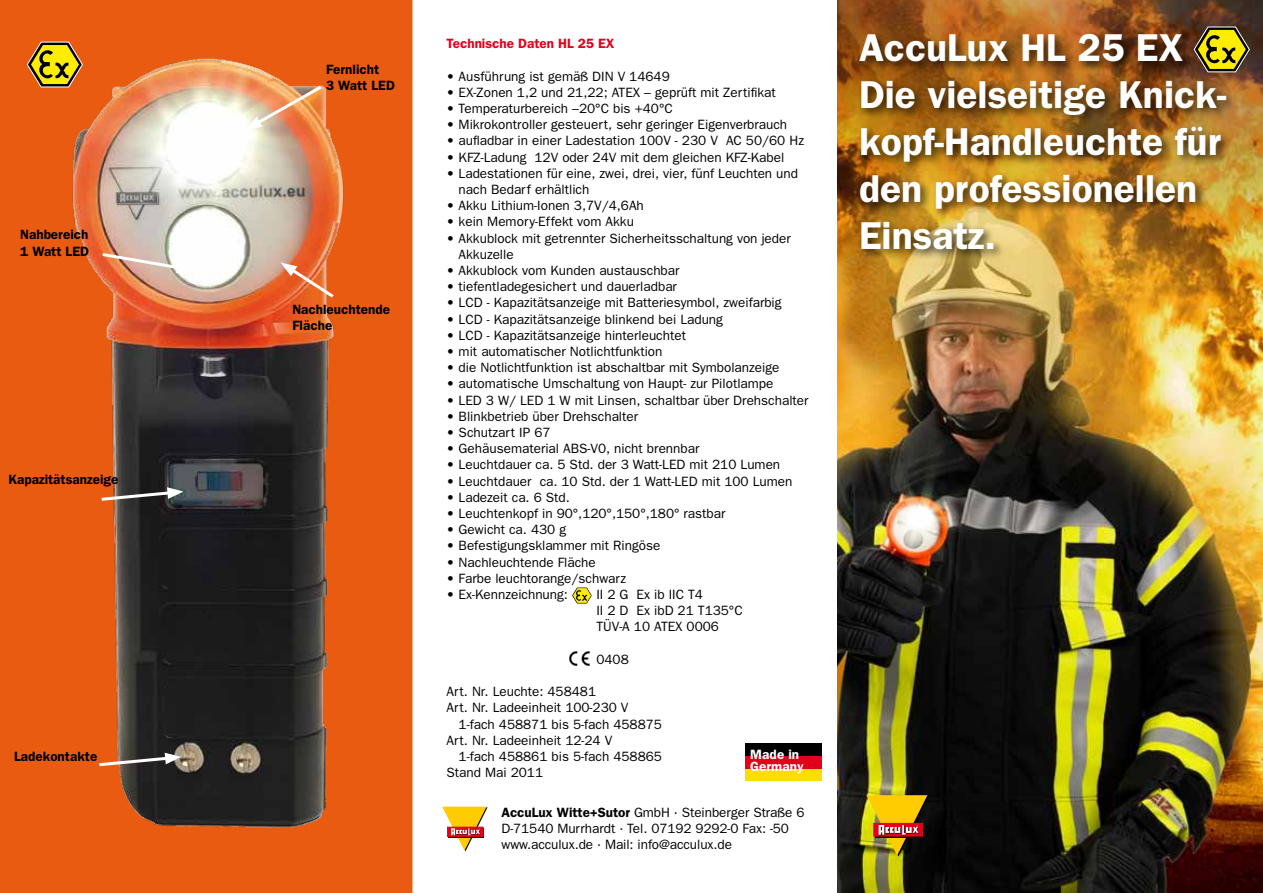
<style>
.page{position:relative;width:1263px;height:893px;background:#fff}
.page>*{position:absolute;margin:0;border:0;box-sizing:border-box;transform-origin:0 0}
.t1{font:600 39px/46.8px "Franklin Gothic";color:#fff}
.t2{font:13.5px/16.2px "Franklin Gothic";color:#000}
.t3{font:600 13.5px/16.2px "Franklin Gothic";color:#000}
.t4{font:600 13.5px "Franklin Gothic";color:#e2001a}
.t5{font:600 13.5px/12px "Franklin Gothic";letter-spacing:.01em;color:#fff}
.s1{font-weight:600}
</style>
<div class="page">
<div style="left:0;top:0;width:412px;height:893px;background:#e95b10"></div>
<img style="left:39px;top:32px;width:342px;height:810px">
<img style="left:838px;top:0;width:425px;height:893px">
<div style="left:745px;top:743px;width:76px;height:13px;background:#000"></div>
<div style="left:745px;top:756px;width:77px;height:13px;background:#e2001a"></div>
<div style="left:745px;top:769px;width:77px;height:12px;background:#fd0"></div>
<svg style="left:99px;top:251px;width:94px;height:22px"></svg>
<img style="left:246px;top:83px;width:79px;height:47px">
<svg style="left:281px;top:262px;width:56px;height:39px;background:#e97843"></svg>
<svg style="left:98px;top:487px;width:86px;height:16px"></svg>
<svg style="left:96px;top:753px;width:85px;height:15px"></svg>
<svg style="left:442px;top:807px;width:45px;height:44px"></svg>
<img style="left:867px;top:462px;width:104px;height:109px">
<div style="left:855px;top:30px;width:382px;height:231px;background:#000;opacity:.75"></div>
<svg style="left:26px;top:42px;width:57px;height:46px;background:#ba8c15"></svg>
<svg style="left:572px;top:587px;width:20px;height:17px"></svg>
<svg style="left:1193px;top:27px;width:57px;height:46px;background:#918119"></svg>
<img style="left:569px;top:652px;width:20px;height:14px">
<img style="left:866px;top:795px;width:63px;height:61px">
<p class="t3" style="left:20px;top:226px;width:70px">Nahbereich<br>1 Watt LED</p>
<p class="t3" style="left:9px;top:471px;width:111px">Kapazitätsanzeige</p>
<p class="t3" style="left:14px;top:748px;width:85px">Ladekontakte</p>
<p class="t3" style="left:326px;top:61px;width:70px">Fernlicht<br>3 Watt LED</p>
<p class="t3" style="left:292px;top:301px;width:99px">Nachleuchtende<br>Fläche</p>
<p class="t4" style="left:446px;top:36px;width:170px">Technische Daten HL 25 EX</p>
<p class="t2" style="left:446px;top:68px;width:225px">• Ausführung ist gemäß DIN V 14649</p>
<p class="t2" style="left:446px;top:84px;width:331px">• EX-Zonen 1,2 und 21,22; ATEX – geprüft mit Zertifikat</p>
<p class="t2" style="left:446px;top:100px;width:228px">• Temperaturbereich –20°C bis +40°C</p>
<p class="t2" style="left:446px;top:116px;width:342px">• Mikrokontroller gesteuert, sehr geringer Eigenverbrauch</p>
<p class="t2" style="left:446px;top:132px;width:359px">• aufladbar in einer Ladestation 100V - 230 V AC 50/60 Hz</p>
<p class="t2" style="left:446px;top:149px;width:339px">• KFZ-Ladung 12V oder 24V mit dem gleichen KFZ-Kabel</p>
<p class="t2" style="left:459px;top:165px;width:341px;text-indent:-12px">• Ladestationen für eine, zwei, drei, vier, fünf Leuchten und nach Bedarf erhältlich</p>
<p class="t2" style="left:446px;top:197px;width:199px">• Akku Lithium-Ionen 3,7V/4,6Ah</p>
<p class="t2" style="left:446px;top:213px;width:189px">• kein Memory-Effekt vom Akku</p>
<p class="t2" style="left:459px;top:230px;width:334px;text-indent:-12px">• Akkublock mit getrennter Sicherheitsschaltung von jeder<br>Akkuzelle</p>
<p class="t2" style="left:446px;top:262px;width:235px">• Akkublock vom Kunden austauschbar</p>
<p class="t2" style="left:446px;top:278px;width:232px">• tiefentladegesichert und dauerladbar</p>
<p class="t2" style="left:446px;top:294px;width:337px">• LCD - Kapazitätsanzeige mit Batteriesymbol, zweifarbig</p>
<p class="t2" style="left:446px;top:311px;width:278px">• LCD - Kapazitätsanzeige blinkend bei Ladung</p>
<p class="t2" style="left:446px;top:327px;width:241px">• LCD - Kapazitätsanzeige hinterleuchtet</p>
<p class="t2" style="left:446px;top:343px;width:217px">• mit automatischer Notlichtfunktion</p>
<p class="t2" style="left:446px;top:359px;width:334px">• die Notlichtfunktion ist abschaltbar mit Symbolanzeige</p>
<p class="t2" style="left:446px;top:375px;width:328px">• automatische Umschaltung von Haupt- zur Pilotlampe</p>
<p class="t2" style="left:446px;top:392px;width:363px">• LED 3 W/ LED 1 W mit Linsen, schaltbar über Drehschalter</p>
<p class="t2" style="left:446px;top:408px;width:193px">• Blinkbetrieb über Drehschalter</p>
<p class="t2" style="left:446px;top:424px;width:106px">• Schutzart IP 67</p>
<p class="t2" style="left:446px;top:440px;width:254px">• Gehäusematerial ABS-V0, nicht brennbar</p>
<p class="t2" style="left:446px;top:456px;width:335px">• Leuchtdauer ca. 5 Std. der 3 Watt-LED mit 210 Lumen</p>
<p class="t2" style="left:446px;top:473px;width:347px">• Leuchtdauer ca. 10 Std. der 1 Watt-LED mit 100 Lumen</p>
<p class="t2" style="left:446px;top:489px;width:125px">• Ladezeit ca. 6 Std.</p>
<p class="t2" style="left:446px;top:505px;width:280px">• Leuchtenkopf in 90°,120°,150°,180° rastbar</p>
<p class="t2" style="left:446px;top:521px;width:121px">• Gewicht ca. 430 g</p>
<p class="t2" style="left:446px;top:537px;width:215px">• Befestigungsklammer mit Ringöse</p>
<p class="t2" style="left:446px;top:554px;width:151px">• Nachleuchtende Fläche</p>
<p class="t2" style="left:446px;top:570px;width:181px">• Farbe leuchtorange/schwarz</p>
<p class="t2" style="left:446px;top:586px;width:123px">• Ex-Kennzeichnung:</p>
<p class="t2" style="left:596px;top:586px;width:148px">II 2 G Ex ib IIC T4<br>II 2 D Ex ibD 21 T135°C<br>TÜV-A 10 ATEX 0006</p>
<p class="t2" style="left:596px;top:651px;width:34px">0408</p>
<p class="t2" style="left:446px;top:683px;width:151px">Art. Nr. Leuchte: 458481</p>
<p class="t2" style="left:446px;top:699px;width:183px">Art. Nr. Ladeeinheit 100-230 V</p>
<p class="t2" style="left:459px;top:716px;width:205px">1-fach 458871 bis 5-fach 458875</p>
<p class="t2" style="left:446px;top:732px;width:167px">Art. Nr. Ladeeinheit 12-24 V</p>
<p class="t2" style="left:459px;top:748px;width:205px">1-fach 458861 bis 5-fach 458865</p>
<p class="t2" style="left:446px;top:764px;width:98px">Stand Mai 2011</p>
<p class="t5" style="left:750px;top:748px;width:55px">Made in<br>Germany</p>
<p class="t2" style="left:501px;top:804px;width:304px"><span class="s1">AccuLux Witte+Sutor</span> GmbH · Steinberger Straße 6<br>D-71540 Murrhardt · Tel. 07192 9292-0 Fax: -50 www.acculux.de · Mail: info@acculux.de</p>
<h1 class="t1" style="left:859px;top:23px;width:369px">AccuLux HL 25 EX<br>Die vielseitige Knick&shy;kopf-Handleuchte für den professionellen<br>Einsatz.</h1>
</div>
